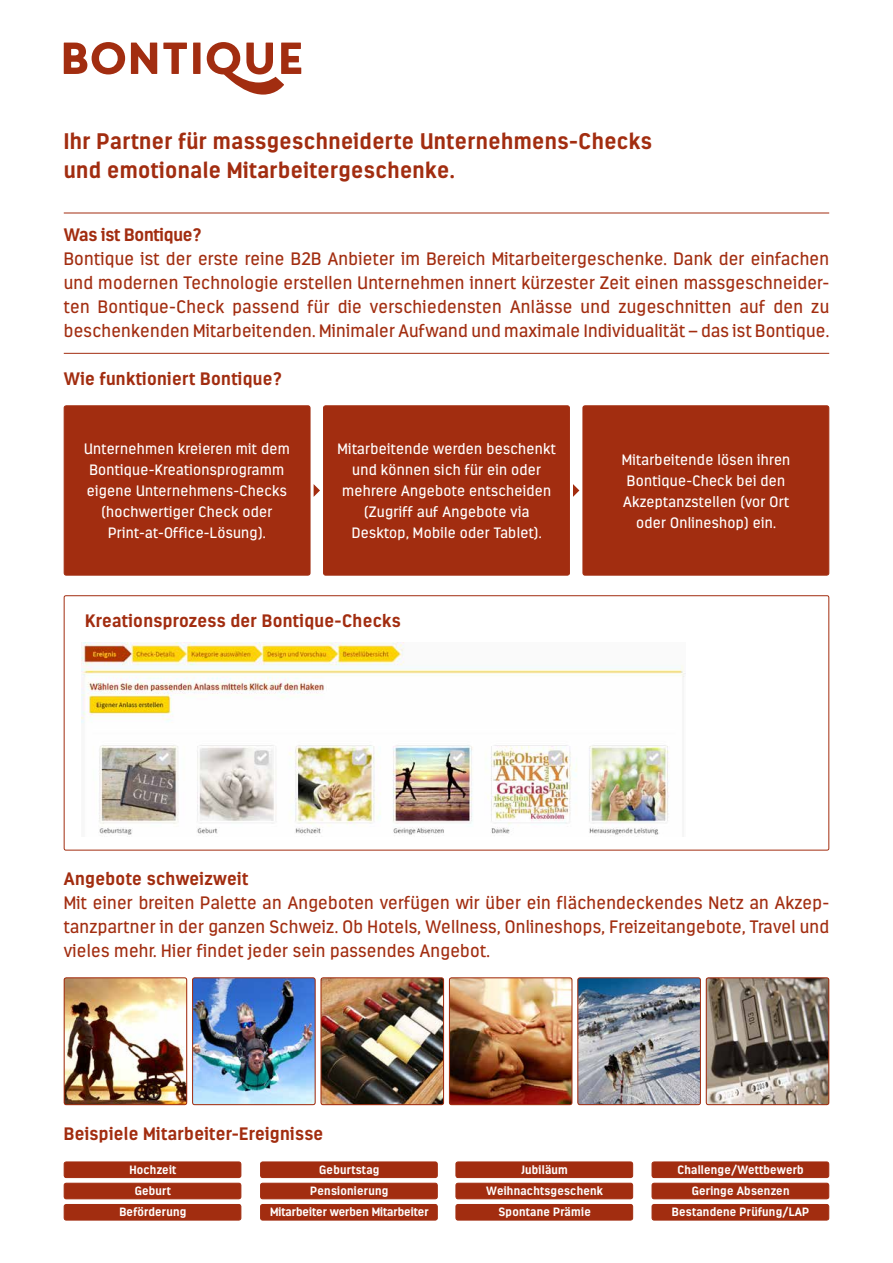
<style>
.page{position:relative;width:893px;height:1263px;background:#fff}
.page>*{position:absolute;margin:0;border:0;box-sizing:border-box;transform-origin:0 0}
.t1{font:700 22.5px/28.5px "Estandar";letter-spacing:.02em;color:#a22d10}
.t2{font:18px/24px "Estandar";letter-spacing:.015em;color:#a22d10;text-align:justify}
.t3{font:700 18px "Estandar";letter-spacing:.02em;color:#a22d10}
.t4{font:700 18px "Estandar";letter-spacing:-.01em;color:#a22d10}
.t5{font:15px/21px "Estandar";letter-spacing:.02em;color:#fff;text-align:center}
.t6{font:700 12px/21.3px "Estandar";letter-spacing:.02em;color:#fff;text-align:center}
.t7{font:700 12px/21.3px "Estandar";color:#fff;text-align:center}
</style>
<div class="page">
<svg style="left:64px;top:42px;width:61px;height:32px"></svg>
<svg style="left:131px;top:43px;width:26px;height:31px"></svg>
<svg style="left:163px;top:43px;width:24px;height:31px"></svg>
<div style="left:193px;top:43px;width:7px;height:31px;background:#a22d10"></div>
<svg style="left:207px;top:42px;width:94px;height:53px"></svg>
<div style="left:64px;top:406px;width:246px;height:169px;background:#a22d10;border-radius:2px"></div>
<div style="left:64px;top:405px;width:246px;height:170px;border:1px solid #a22d10;border-radius:2px"></div>
<div style="left:64px;top:1162px;width:177px;height:15px;background:#a22d10;border-radius:2px"></div>
<div style="left:64px;top:1161px;width:177px;height:17px;border:1px solid #a22d10;border-radius:2px"></div>
<div style="left:64px;top:1183px;width:177px;height:16px;background:#a22d10;border-radius:2px"></div>
<div style="left:64px;top:1183px;width:177px;height:16px;border:1px solid #a22d10;border-radius:2px"></div>
<div style="left:64px;top:1204px;width:177px;height:16px;background:#a22d10;border-radius:2px"></div>
<div style="left:64px;top:1204px;width:177px;height:16px;border:1px solid #a22d10;border-radius:2px"></div>
<div style="left:324px;top:406px;width:245px;height:169px;background:#a22d10;border-radius:2px"></div>
<div style="left:323px;top:405px;width:247px;height:170px;border:1px solid #a22d10;border-radius:2px"></div>
<div style="left:583px;top:406px;width:246px;height:169px;background:#a22d10;border-radius:2px"></div>
<div style="left:583px;top:405px;width:246px;height:170px;border:1px solid #a22d10;border-radius:2px"></div>
<hr style="left:64px;top:213px;width:765px;height:1px;background:#a22d10">
<hr style="left:64px;top:353px;width:765px;height:1px;background:#a22d10">
<svg style="left:314px;top:484px;width:6px;height:13px"></svg>
<svg style="left:573px;top:484px;width:6px;height:13px"></svg>
<div style="left:261px;top:1162px;width:176px;height:15px;background:#a22d10;border-radius:2px"></div>
<div style="left:260px;top:1161px;width:178px;height:17px;border:1px solid #a22d10;border-radius:2px"></div>
<div style="left:261px;top:1183px;width:176px;height:16px;background:#a22d10;border-radius:2px"></div>
<div style="left:260px;top:1183px;width:178px;height:16px;border:1px solid #a22d10;border-radius:2px"></div>
<div style="left:261px;top:1204px;width:176px;height:16px;background:#a22d10;border-radius:2px"></div>
<div style="left:260px;top:1204px;width:178px;height:16px;border:1px solid #a22d10;border-radius:2px"></div>
<div style="left:456px;top:1162px;width:177px;height:15px;background:#a22d10;border-radius:2px"></div>
<div style="left:456px;top:1161px;width:177px;height:17px;border:1px solid #a22d10;border-radius:2px"></div>
<div style="left:456px;top:1183px;width:177px;height:16px;background:#a22d10;border-radius:2px"></div>
<div style="left:456px;top:1183px;width:177px;height:16px;border:1px solid #a22d10;border-radius:2px"></div>
<div style="left:456px;top:1204px;width:177px;height:16px;background:#a22d10;border-radius:2px"></div>
<div style="left:456px;top:1204px;width:177px;height:16px;border:1px solid #a22d10;border-radius:2px"></div>
<div style="left:652px;top:1162px;width:177px;height:15px;background:#a22d10;border-radius:2px"></div>
<div style="left:652px;top:1161px;width:177px;height:17px;border:1px solid #a22d10;border-radius:2px"></div>
<div style="left:652px;top:1183px;width:177px;height:16px;background:#a22d10;border-radius:2px"></div>
<div style="left:652px;top:1183px;width:177px;height:16px;border:1px solid #a22d10;border-radius:2px"></div>
<div style="left:652px;top:1204px;width:177px;height:16px;background:#a22d10;border-radius:2px"></div>
<div style="left:652px;top:1204px;width:177px;height:16px;border:1px solid #a22d10;border-radius:2px"></div>
<img style="left:82px;top:642px;width:604px;height:193px">
<div style="left:64px;top:595px;width:765px;height:255px;border:1px solid #a22d10;border-radius:2px"></div>
<img style="left:194px;top:979px;width:121px;height:126px">
<div style="left:192px;top:977px;width:123px;height:128px;border:1px solid #a22d10;border-radius:2px"></div>
<img style="left:706px;top:979px;width:123px;height:126px">
<div style="left:706px;top:977px;width:123px;height:128px;border:1px solid #a22d10;border-radius:2px"></div>
<img style="left:64px;top:979px;width:123px;height:126px">
<div style="left:64px;top:977px;width:123px;height:128px;border:1px solid #a22d10;border-radius:2px"></div>
<img style="left:449px;top:979px;width:123px;height:126px">
<div style="left:449px;top:977px;width:123px;height:128px;border:1px solid #a22d10;border-radius:2px"></div>
<img style="left:321px;top:979px;width:123px;height:126px">
<div style="left:321px;top:977px;width:123px;height:128px;border:1px solid #a22d10;border-radius:2px"></div>
<img style="left:579px;top:979px;width:120px;height:124px">
<div style="left:577px;top:977px;width:124px;height:128px;border:1px solid #a22d10;border-radius:2px"></div>
<p class="t1" style="left:64px;top:127px;width:590px">Ihr Partner für massgeschneiderte Unternehmens-Checks und emotionale Mitarbeitergeschenke.</p>
<p class="t4" style="left:64px;top:224px;width:139px">Was ist Bontique?</p>
<p class="t2" style="left:64px;top:247px;width:767px">Bontique ist der erste reine B2B Anbieter im Bereich Mitarbeitergeschenke. Dank der einfachen und modernen Technologie erstellen Unternehmen innert kürzester Zeit einen massgeschneider&shy;ten Bontique-Check passend für die verschiedensten Anlässe und zugeschnitten auf den zu beschenkenden Mitarbeitenden. Minimaler Aufwand und maximale Individualität – das ist Bontique.</p>
<p class="t3" style="left:64px;top:368px;width:220px">Wie funktioniert Bontique?</p>
<p class="t5" style="left:84px;top:438px;width:207px">Unternehmen kreieren mit dem<br>Bontique-Kreationsprogramm eigene Unternehmens-Checks (hochwertiger Check oder<br>Print-at-Office-Lösung).</p>
<p class="t5" style="left:338px;top:438px;width:220px">Mitarbeitende werden beschenkt und können sich für ein oder mehrere Angebote entscheiden (Zugriff auf Angebote via<br>Desktop, Mobile oder Tablet).</p>
<p class="t5" style="left:622px;top:449px;width:170px">Mitarbeitende lösen ihren<br>Bontique-Check bei den<br>Akzeptanzstellen (vor Ort oder Onlineshop) ein.</p>
<p class="t3" style="left:85px;top:610px;width:317px">Kreationsprozess der Bontique-Checks</p>
<p class="t3" style="left:64px;top:868px;width:186px">Angebote schweizweit</p>
<p class="t2" style="left:64px;top:891px;width:767px">Mit einer breiten Palette an Angeboten verfügen wir über ein flächendeckendes Netz an Akzep&shy;tanzpartner in der ganzen Schweiz. Ob Hotels, Wellness, Onlineshops, Freizeitangebote, Travel und vieles mehr. Hier findet jeder sein passendes Angebot.</p>
<p class="t3" style="left:64px;top:1123px;width:261px">Beispiele Mitarbeiter-Ereignisse</p>
<p class="t6" style="left:119px;top:1159px;width:69px">Hochzeit<br>Geburt<br>Beförderung</p>
<p class="t7" style="left:270px;top:1159px;width:160px">Geburtstag<br>Pensionierung<br>Mitarbeiter werben Mitarbeiter</p>
<p class="t6" style="left:486px;top:1159px;width:118px">Jubiläum<br>Weihnachtsgeschenk<br>Spontane Prämie</p>
<p class="t6" style="left:672px;top:1159px;width:139px">Challenge/Wettbewerb<br>Geringe Absenzen<br>Bestandene Prüfung/LAP</p>
</div>
